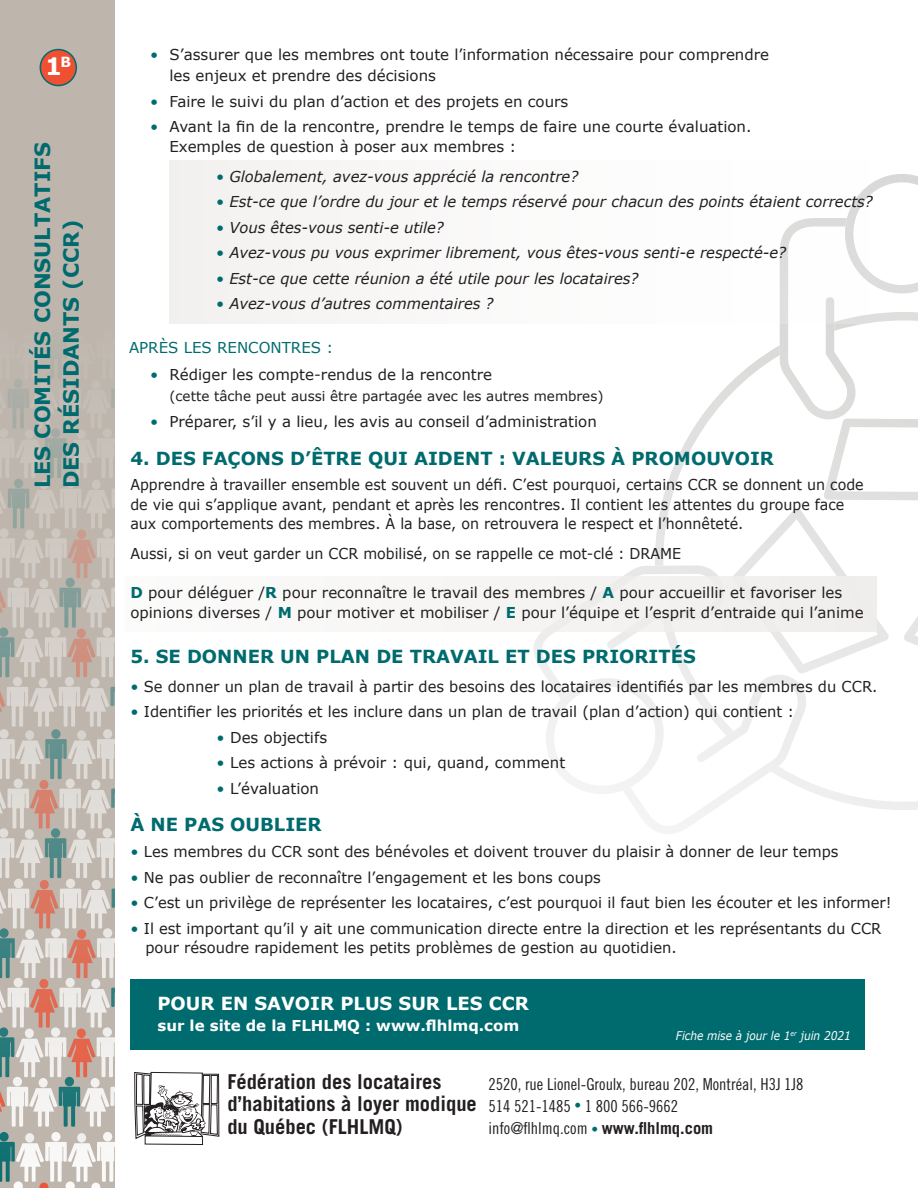
<style>
.page{position:relative;width:918px;height:1188px;background:#fff}
.page>*{position:absolute;margin:0;border:0;box-sizing:border-box;transform-origin:0 0}
.t1{font:700 24px "Verdana";color:#fff}
.t2{font:700 21px/28.5px "Verdana";color:#006b6e}
.t3{font:700 20.55px/22.2px "Trade Gothic";color:#231f20}
.t4{font:700 18px "Verdana";color:#006b6e}
.t5{font:700 18px "Verdana";color:#fff}
.t6{font:16.5px/21.8px "Trade Gothic Cond Eighteen";color:#231f20}
.t7{font:15px/19.5px "Verdana";color:#231f20}
.t8{font:15px/19.5px "Verdana";color:#231f20;scale:.95 1}
.t9{font:italic 15px "Verdana";color:#231f20}
.t10{font:700 15px "Verdana";color:#fff}
.t11{font:15px "Verdana";color:#006b6e}
.t12{font:13.5px "Verdana";color:#231f20}
.t13{font:italic 12px "Verdana";color:#fff;scale:.88 1}
.s1{color:#006b6e}
.s2{font-style:normal;color:#006b6e}
.s3{font-weight:700;color:#006b6e}
.s4{font-size:13.5px;color:#006b6e}
.s5{font-family:"Trade Gothic";font-weight:700}
</style>
<div class="page">
<svg style="left:534px;top:324px;width:384px;height:510px"></svg>
<svg style="left:0;top:0;width:114px;height:1188px;fill:#beb6ad"></svg>
<div style="left:130px;top:979px;width:735px;height:70px;background:#006b6e"></div>
<div style="left:169px;top:160px;width:749px;height:164px;background:#fbfaf9"></div>
<div style="left:40px;top:50px;width:36px;height:36px;background:#ef5032;border-radius:50%"></div>
<div style="left:40px;top:49px;width:37px;height:37px;border:2px solid #006b6e;border-radius:50%"></div>
<svg style="left:134px;top:1072px;width:86px;height:73px"></svg>
<div style="left:125px;top:576px;width:751px;height:56px;background:#f6f4f3"></div>
<h1 class="t1" style="left:45px;top:50px;width:27px">1<sup>B</sup></h1>
<p class="t7" style="left:170px;top:44px;width:601px;line-height:21px;text-indent:-20px"><span class="s1">•</span> S’assurer que les membres ont toute l’information nécessaire pour comprendre les enjeux et prendre des décisions</p>
<p class="t7" style="left:150px;top:91px;width:420px"><span class="s1">•</span> Faire le suivi du plan d’action et des projets en cours</p>
<p class="t7" style="left:170px;top:117px;width:584px;text-indent:-20px"><span class="s1">•</span> Avant la fin de la rencontre, prendre le temps de faire une courte évaluation.<br>Exemples de question à poser aux membres :</p>
<p class="t9" style="left:216px;top:166px;width:364px"><span class="s2">•</span> Globalement, avez-vous apprécié la rencontre?</p>
<p class="t9" style="left:216px;top:192px;width:658px"><span class="s2">•</span> Est-ce que l’ordre du jour et le temps réservé pour chacun des points étaient corrects?</p>
<p class="t9" style="left:216px;top:217px;width:229px"><span class="s2">•</span> Vous êtes-vous senti-e utile?</p>
<p class="t9" style="left:216px;top:243px;width:572px"><span class="s2">•</span> Avez-vous pu vous exprimer librement, vous êtes-vous senti-e respecté-e?</p>
<p class="t9" style="left:216px;top:268px;width:424px"><span class="s2">•</span> Est-ce que cette réunion a été utile pour les locataires?</p>
<p class="t9" style="left:216px;top:294px;width:279px"><span class="s2">•</span> Avez-vous d’autres commentaires ?</p>
<p class="t11" style="left:129px;top:338px;width:206px">APRÈS LES RENCONTRES :</p>
<p class="t7" style="left:150px;top:365px;width:344px"><span class="s1">•</span> Rédiger les compte-rendus de la rencontre</p>
<p class="t12" style="left:170px;top:387px;width:436px">(cette tâche peut aussi être partagée avec les autres membres)</p>
<p class="t7" style="left:150px;top:412px;width:448px"><span class="s1">•</span> Préparer, s’il y a lieu, les avis au conseil d’administration</p>
<h2 class="t2" style="left:28px;top:488px;width:348px;rotate:-90deg">LES COMITÉS CONSU LTATIFS<br>DES RÉSIDANTS (CCR)</h2>
<p class="t4" style="left:130px;top:445px;width:645px">4. DES FAÇONS D’ÊTRE QUI AIDENT : VALEU RS À PROMOUVOIR</p>
<p class="t8" style="left:130px;top:475px;width:773px">Apprendre à travailler ensemble est souvent un défi. C’est pourquoi, certains CCR se donnent un code de vie qui s’applique avant, pendant et après les rencontres. Il contient les attentes du groupe face aux comportements des membres. À la base, on retrouvera le respect et l’honnêteté.</p>
<p class="t8" style="left:130px;top:544px;width:581px">Aussi, si on veut garder un CCR mobilisé, on se rappelle ce mot-clé : DRAME</p>
<p class="t7" style="left:130px;top:583px;width:735px"><span class="s3">D</span> pour déléguer /<span class="s3">R</span> pour reconnaître le travail des membres / <span class="s3">A</span> pour accueillir et favoriser les opinions diverses / <span class="s3">M</span> pour motiver et mobiliser / <span class="s3">E</span> pour l’équipe et l’esprit d’entraide qui l’anime</p>
<p class="t4" style="left:130px;top:644px;width:567px">5. SE DONNER U N PLAN DE TRAVAIL ET DES PRIORITÉS</p>
<p class="t7" style="left:130px;top:677px;width:749px"><span class="s1">•</span> Se donner un plan de travail à partir des besoins des locataires identifiés par les membres du CCR.</p>
<p class="t7" style="left:130px;top:702px;width:665px"><span class="s1">•</span> Identifier les priorités et les inclure dans un plan de travail (plan d’action) qui contient :</p>
<p class="t7" style="left:217px;top:728px;width:112px"><span class="s1">•</span> Des objectifs</p>
<p class="t7" style="left:217px;top:753px;width:350px"><span class="s1">•</span> Les actions à prévoir : qui, quand, comment</p>
<p class="t7" style="left:217px;top:779px;width:104px"><span class="s1">•</span> L’évaluation</p>
<p class="t4" style="left:130px;top:812px;width:193px">À NE PAS OU BLIER</p>
<p class="t7" style="left:130px;top:842px;width:710px"><span class="s1">•</span> Les membres du CCR sont des bénévoles et doivent trouver du plaisir à donner de leur temps</p>
<p class="t7" style="left:130px;top:867px;width:472px"><span class="s1">•</span> Ne pas oublier de reconnaître l’engagement et les bons coups</p>
<p class="t7" style="left:130px;top:893px;width:763px"><span class="s1">•</span> C’est un privilège de représenter les locataires, c’est pourquoi il faut bien les écouter et les informer!</p>
<p class="t7" style="left:145px;top:918px;width:738px;text-indent:-15px"><span class="s1">•</span> Il est important qu’il y ait une communication directe entre la direction et les représentants du CCR pour résoudre rapidement les petits problèmes de gestion au quotidien.</p>
<p class="t5" style="left:157px;top:991px;width:112px">POUREN SAVOIR</p>
<p class="t5" style="left:340px;top:991px;width:119px">PLUS SUR LES</p>
<p class="t5" style="left:489px;top:991px;width:15px">CCR</p>
<p class="t10" style="left:157px;top:1015px;width:363px">SUR LE SITE DE LA FLHLMQ : WWW.FLHLMQ.COM</p>
<p class="t13" style="left:676px;top:1027px;width:200px">Fiche mise à jour le 1<sup>er</sup> juin 2021</p>
<h3 class="t3" style="left:227px;top:1070px;width:251px">Fédération des locataires d’habitations à loyer modique du Québec (FLHLMQ)</h3>
<p class="t6" style="left:488px;top:1073px;width:317px">2520, rue Lionel-Groulx, bureau 202, Montréal, H3J 1J8<br>514 521-1485 <span class="s4">•</span> 1 800 566-9662<br>info@flhlmq.com <span class="s4">•</span> <span class="s5">www.flhlmq.com</span></p>
</div>
